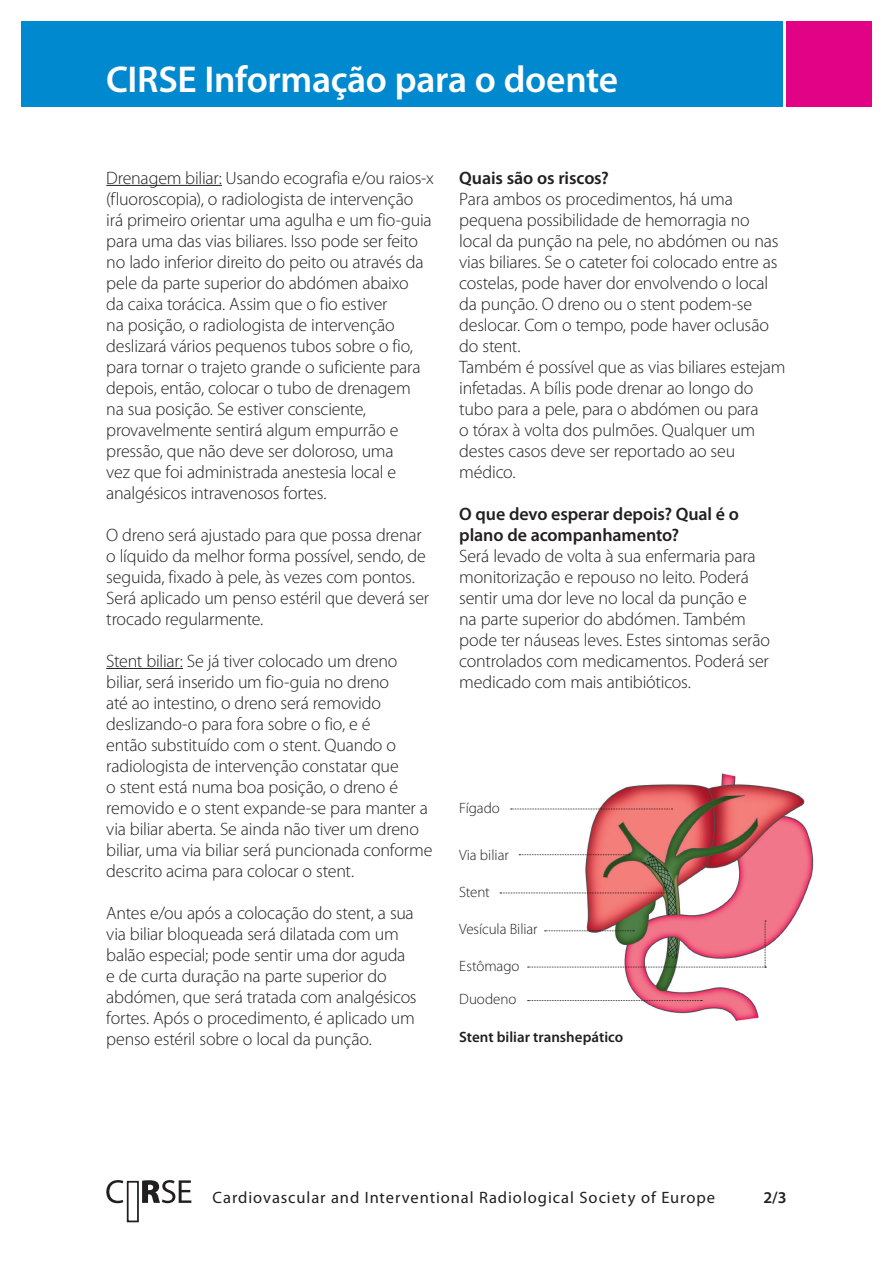
<style>
.page{position:relative;width:893px;height:1263px;background:#fff}
.page>*{position:absolute;margin:0;border:0;box-sizing:border-box;transform-origin:0 0}
.t1{font:600 37.5px "Myriad Pro";letter-spacing:-.01em;color:#fff}
.t2{font:300 18px/21px "Myriad Pro";letter-spacing:-.01em;color:#231f20}
.t3{font:600 18px/21px "Myriad Pro";letter-spacing:-.005em;color:#231f20}
.t4{font:16.5px "Myriad Pro";letter-spacing:.055em;color:#231f20}
.t5{font:600 16.5px "Myriad Pro";color:#231f20}
.t6{font:300 15px "Myriad Pro";letter-spacing:-.005em;color:#231f20}
.t7{font:600 15px "Myriad Pro";color:#231f20}
</style>
<div class="page">
<div style="left:127px;top:1181px;width:12px;height:41px;background:#fff;border:2px solid #231f20"></div>
<svg style="left:106px;top:1180px;width:85px;height:23px"></svg>
<hr style="left:106px;top:185px;width:116px;height:1px;background:#231f20">
<hr style="left:106px;top:668px;width:77px;height:1px;background:#231f20">
<img style="left:499px;top:773px;width:315px;height:249px">
<svg style="left:519px;top:854px;width:111px;height:1px"></svg>
<svg style="left:511px;top:809px;width:161px;height:1px"></svg>
<svg style="left:528px;top:921px;width:238px;height:47px"></svg>
<svg style="left:528px;top:1000px;width:174px;height:1px"></svg>
<svg style="left:500px;top:892px;width:170px;height:1px"></svg>
<div style="left:21px;top:21px;width:761px;height:85px;background:#0089cf"></div>
<div style="left:787px;top:21px;width:85px;height:85px;background:#e10285"></div>
<h1 class="t1" style="left:106px;top:59px;width:513px">CIRSE Informação para o doente</h1>
<p class="t2" style="left:106px;top:167px;width:329px">Drenagem biliar: Usando ecografia e/ou raios-x (fluoroscopia), o radiologista de intervenção irá primeiro orientar uma agulha e um fio-guia para uma das vias biliares. Isso pode ser feito no lado inferior direito do peito ou através da pele da parte superior do abdómen abaixo<br>da caixa torácica. Assim que o fio estiver<br>na posição, o radiologista de intervenção deslizará vários pequenos tubos sobre o fio, para tornar o trajeto grande o suficiente para depois, então, colocar o tubo de drenagem<br>na sua posição. Se estiver consciente, provavelmente sentirá algum empurrão e pressão, que não deve ser doloroso, uma<br>vez que foi administrada anestesia local e analgésicos intravenosos fortes.</p>
<p class="t2" style="left:106px;top:524px;width:324px">O dreno será ajustado para que possa drenar o líquido da melhor forma possível, sendo, de seguida, fixado à pele, às vezes com pontos.<br>Será aplicado um penso estéril que deverá ser trocado regularmente.</p>
<p class="t2" style="left:106px;top:650px;width:328px">Stent biliar: Se já tiver colocado um dreno biliar, será inserido um fio-guia no dreno<br>até ao intestino, o dreno será removido deslizando-o para fora sobre o fio, e é<br>então substituído com o stent. Quando o radiologista de intervenção constatar que<br>o stent está numa boa posição, o dreno é removido e o stent expande-se para manter a via biliar aberta. Se ainda não tiver um dreno biliar, uma via biliar será puncionada conforme descrito acima para colocar o stent.</p>
<p class="t2" style="left:106px;top:903px;width:312px">Antes e/ou após a colocação do stent, a sua via biliar bloqueada será dilatada com um balão especial; pode sentir uma dor aguda e de curta duração na parte superior do abdómen, que será tratada com analgésicos fortes. Após o procedimento, é aplicado um penso estéril sobre o local da punção.</p>
<p class="t3" style="left:459px;top:168px;width:151px">Quais são os riscos?</p>
<p class="t2" style="left:459px;top:189px;width:328px">Para ambos os procedimentos, há uma pequena possibilidade de hemorragia no local da punção na pele, no abdómen ou nas vias biliares. Se o cateter foi colocado entre as costelas, pode haver dor envolvendo o local da punção. O dreno ou o stent podem-se deslocar. Com o tempo, pode haver oclusão do stent.<br>Também é possível que as vias biliares estejam infetadas. A bílis pode drenar ao longo do tubo para a pele, para o abdómen ou para<br>o tórax à volta dos pulmões. Qualquer um destes casos deve ser reportado ao seu médico.</p>
<p class="t3" style="left:459px;top:504px;width:281px">O que devo esperar depois? Qual é o plano de acompanhamento?</p>
<p class="t2" style="left:459px;top:546px;width:312px">Será levado de volta à sua enfermaria para monitorização e repouso no leito. Poderá sentir uma dor leve no local da punção e<br>na parte superior do abdómen. Também pode ter náuseas leves. Estes sintomas serão controlados com medicamentos. Poderá ser medicado com mais antibióticos.</p>
<p class="t6" style="left:459px;top:800px;width:42px">Fígado</p>
<p class="t6" style="left:459px;top:846px;width:51px">Via biliar</p>
<p class="t6" style="left:459px;top:883px;width:32px">Stent</p>
<p class="t6" style="left:459px;top:921px;width:80px">Vesícula Biliar</p>
<p class="t6" style="left:459px;top:957px;width:62px">Estômago</p>
<p class="t6" style="left:459px;top:991px;width:59px">Duodeno</p>
<p class="t7" style="left:459px;top:1029px;width:166px">Stent biliar transhepático</p>
<p class="t4" style="left:213px;top:1188px;width:504px">Cardiovascular and Interventional Radiological Society of Europe</p>
<p class="t5" style="left:763px;top:1188px;width:25px">2/3</p>
</div>
